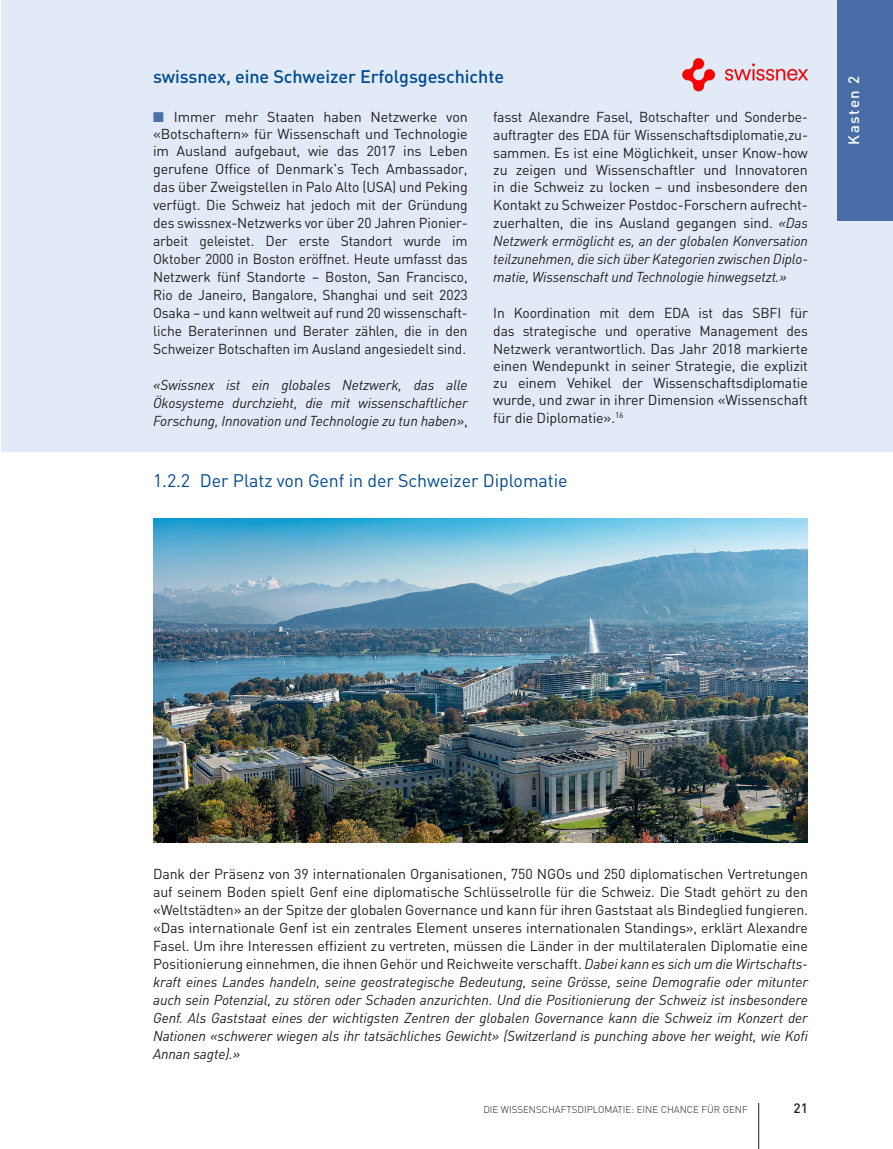
<style>
.page{position:relative;width:893px;height:1149px;background:#fff}
.page>*{position:absolute;margin:0;border:0;box-sizing:border-box;transform-origin:0 0}
.t1{font:18px "DIN";letter-spacing:-.005em;color:#004a8d}
.t2{font:500 18px "DIN";letter-spacing:-.005em;color:#004a8d}
.t3{font:500 15px "DIN";letter-spacing:.095em;color:#fff}
.t4{font:14.25px/17.9px "DIN";letter-spacing:-.01em;color:#231f20;text-align:justify}
.t5{font:italic 14.25px/18px "DIN";letter-spacing:-.01em;color:#231f20;text-align:justify}
.t6{font:500 13.5px "DIN";color:#231f20}
.t7{font:300 9.75px "DIN";color:#231f20}
.s1{color:#4d70a8}
.s2{font-style:normal}
.s3{font-style:italic}
</style>
<div class="page">
<hr style="left:758px;top:1102px;width:1px;height:46px;background:#231f20">
<div style="left:1px;top:0;width:892px;height:451px;background:#e1eaf6"></div>
<img style="left:682px;top:58px;width:126px;height:34px">
<img style="left:154px;top:518px;width:654px;height:324px">
<div style="left:838px;top:0;width:55px;height:220px;background:#486da6"></div>
<p class="t2" style="left:153px;top:68px;width:352px">swissnex, eine Schweizer Erfolgsgeschichte</p>
<p class="t4" style="left:153px;top:108px;width:316px"><span class="s1">■</span> Immer mehr Staaten haben Netzwerke von «Botschaftern» für Wissenschaft und Technologie im Ausland aufgebaut, wie das 2017 ins Leben gerufene Office of Denmark's Tech Ambassador, das über Zweigstellen in Palo Alto (USA) und Peking verfügt. Die Schweiz hat jedoch mit der Gründung des swissnex-Netzwerks vor über 20 Jahren Pionier&shy;arbeit geleistet. Der erste Standort wurde im Oktober 2000 in Boston eröffnet. Heute umfasst das Netzwerk fünf Standorte – Boston, San Francisco, Rio de Janeiro, Bangalore, Shanghai und seit 2023<br>Osaka – und kann weltweit auf rund 20 wissenschaft&shy;liche Beraterinnen und Berater zählen, die in den Schweizer Botschaften im Ausland angesiedelt sind.</p>
<p class="t5" style="left:153px;top:376px;width:316px">«Swissnex ist ein globales Netzwerk, das alle Ökosysteme durchzieht, die mit wissenschaftlicher Forschung, Innovation und Technologie zu tun haben»<span class="s2">,</span></p>
<p class="t4" style="left:493px;top:108px;width:316px">fasst Alexandre Fasel, Botschafter und Sonderbe&shy;auftragter des EDA für Wissenschaftsdiplomatie,zu&shy;sammen. Es ist eine Möglichkeit, unser Know-how zu zeigen und Wissenschaftler und Innovatoren in die Schweiz zu locken – und insbesondere den Kontakt zu Schweizer Postdoc-Forschern aufrecht&shy;zuerhalten, die ins Ausland gegangen sind. <span class="s3">«Das Netzwerk ermöglicht es, an der globalen Konversation teilzunehmen, die sich über Kategorien zwischen Diplo&shy;matie, Wissenschaft und Technologie hinwegsetzt.»</span></p>
<p class="t4" style="left:493px;top:304px;width:316px">In Koordination mit dem EDA ist das SBFI für das strategische und operative Management des Netzwerk verantwortlich. Das Jahr 2018 markierte einen Wendepunkt in seiner Strategie, die explizit zu einem Vehikel der Wissenschaftsdiplomatie wurde, und zwar in ihrer Dimension «Wissenschaft für die Diplomatie».<sup>16</sup></p>
<p class="t1" style="left:153px;top:470px;width:416px">1.2.2 Der Platz von Genf in der Schweizer Diplomatie</p>
<p class="t3" style="left:847px;top:145px;width:70px;rotate:-90deg">Kasten 2</p>
<p class="t4" style="left:153px;top:864px;width:657px">Dank der Präsenz von 39 internationalen Organisationen, 750 NGOs und 250 diplomatischen Vertretungen auf seinem Boden spielt Genf eine diplomatische Schlüsselrolle für die Schweiz. Die Stadt gehört zu den «Weltstädten» an der Spitze der globalen Governance und kann für ihren Gaststaat als Bindeglied fungieren. «Das internationale Genf ist ein zentrales Element unseres internationalen Standings», erklärt Alexandre Fasel. Um ihre Interessen effizient zu vertreten, müssen die Länder in der multilateralen Diplomatie eine Positionierung einnehmen, die ihnen Gehör und Reichweite verschafft. <span class="s3">Dabei kann es sich um die Wirtschafts&shy;kraft eines Landes handeln, seine geostrategische Bedeutung, seine Grösse, seine Demografie oder mitunter auch sein Potenzial, zu stören oder Schaden anzurichten. Und die Positionierung der Schweiz ist insbesondere Genf. Als Gaststaat eines der wichtigsten Zentren der globalen Governance kann die Schweiz im Konzert der Nationen «schwerer wiegen als ihr tatsächliches Gewicht» (Switzerland is punching above her weight, wie Kofi Annan sagte).»</span></p>
<p class="t7" style="left:483px;top:1103px;width:266px">DIE WISSENSCHAFTSDIPLOMATIE: EINE CHANCE FÜR GENF</p>
<p class="t6" style="left:793px;top:1101px;width:16px">21</p>
</div>
